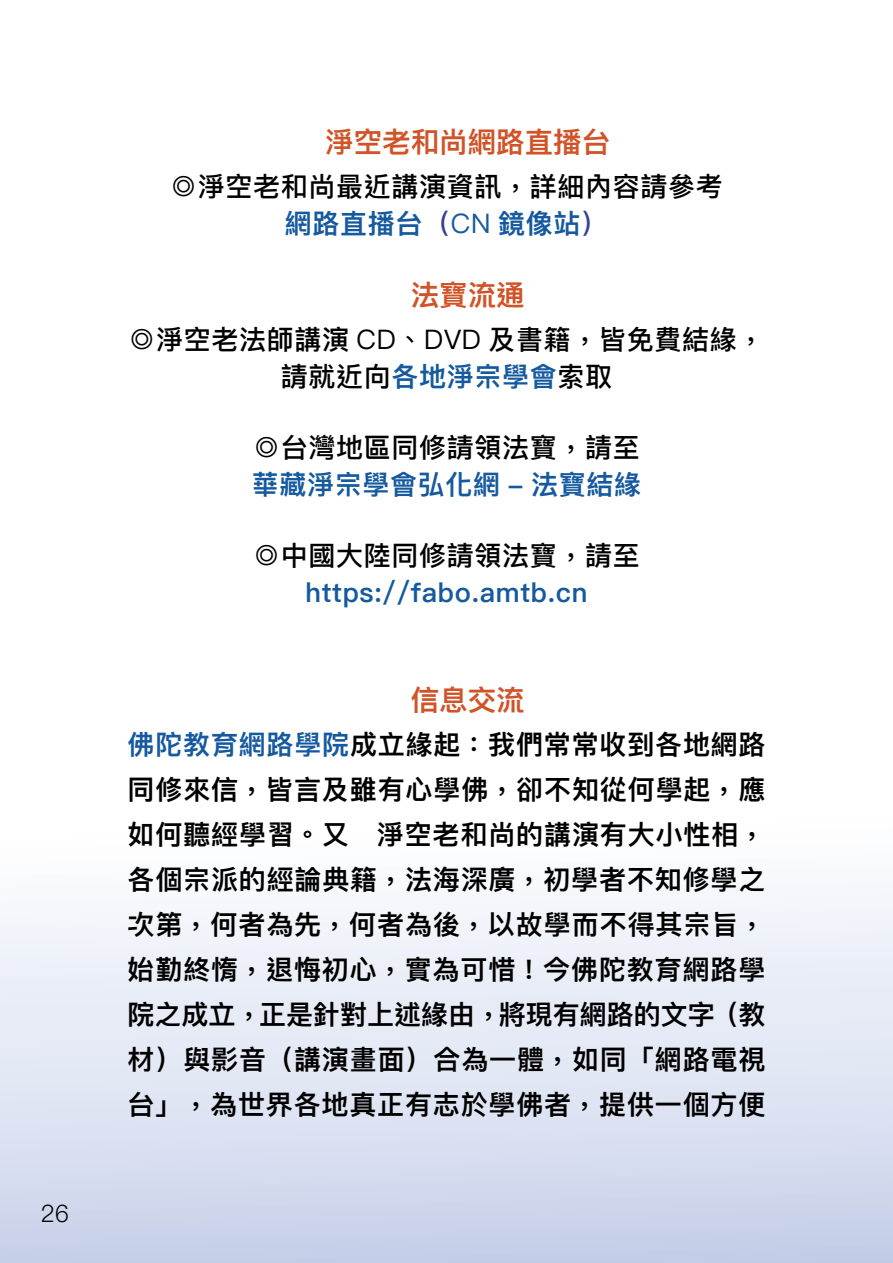
<style>
.page{position:relative;width:893px;height:1263px;background:#fff}
.page>*{position:absolute;margin:0;border:0;box-sizing:border-box;transform-origin:0 0}
.t1{font:600 28.5px "Ping Fang TC";color:#d15328}
.t2{font:600 27px/45px "Ping Fang TC";letter-spacing:.03em;color:#000;text-align:justify}
.t3{font:500 27px/37.5px "Ping Fang TC";letter-spacing:.025em;color:#000;text-align:center}
.t4{font:600 27px "Ping Fang SC";letter-spacing:.025em;color:#15599f}
.t5{font:600 27px "Ping Fang TC";letter-spacing:.025em;color:#15599f}
.t6{font:300 24px "Ping Fang TC";color:#000}
.s1{font-weight:600;color:#15599f}
.s2{color:#344198}
.s3{font-weight:400;color:#15599f}
.s4{font-weight:400}
.s5{color:#15599f}
</style>
<div class="page">
<svg style="left:0;top:892px;width:893px;height:371px;background:#dfe4f3"></svg>
<p class="t6" style="left:40px;top:1198px;width:30px">26</p>
<p class="t1" style="left:325px;top:124px;width:286px">淨空老和尚網路直播台</p>
<p class="t3" style="left:170px;top:167px;width:554px">◎淨空老和尚最近講演資訊，詳細內容請參考<span class="s1">網路直播台</span><span class="s2">（</span><span class="s3">CN</span> <span class="s1">鏡像站</span><span class="s2">）</span></p>
<p class="t1" style="left:411px;top:277px;width:115px">法寶流通</p>
<p class="t3" style="left:128px;top:320px;width:638px">◎淨空老法師講演 <span class="s4">CD</span>、<span class="s4">DVD</span> 及書籍，皆免費結緣，請就近向<span class="s1">各地淨宗學會</span>索取</p>
<p class="t3" style="left:253px;top:428px;width:388px">◎台灣地區同修請領法寶，請至</p>
<p class="t5" style="left:252px;top:468px;width:391px">華藏淨宗學會弘化網 - 法寶結緣</p>
<p class="t3" style="left:253px;top:536px;width:388px">◎中國大陸同修請領法寶，請至</p>
<p class="t4" style="left:306px;top:576px;width:283px">https://fabo.amtb.cn</p>
<p class="t1" style="left:411px;top:682px;width:115px">信息交流</p>
<p class="t2" style="left:128px;top:721px;width:640px"><span class="s5">佛陀教育網路學院</span>成立緣起：我們常常收到各地網路同修來信，皆言及雖有心學佛，卻不知從何學起，應如何聽經學習。又　淨空老和尚的講演有大小性相，各個宗派的經論典籍，法海深廣，初學者不知修學之次第，何者為先，何者為後，以故學而不得其宗旨，始勤終惰，退悔初心，實為可惜！今佛陀教育網路學院之成立，正是針對上述緣由，將現有網路的文字（教材）與影音（講演畫面）合為一體，如同「網路電視台」，為世界各地真正有志於學佛者，提供一個方便</p>
</div>
